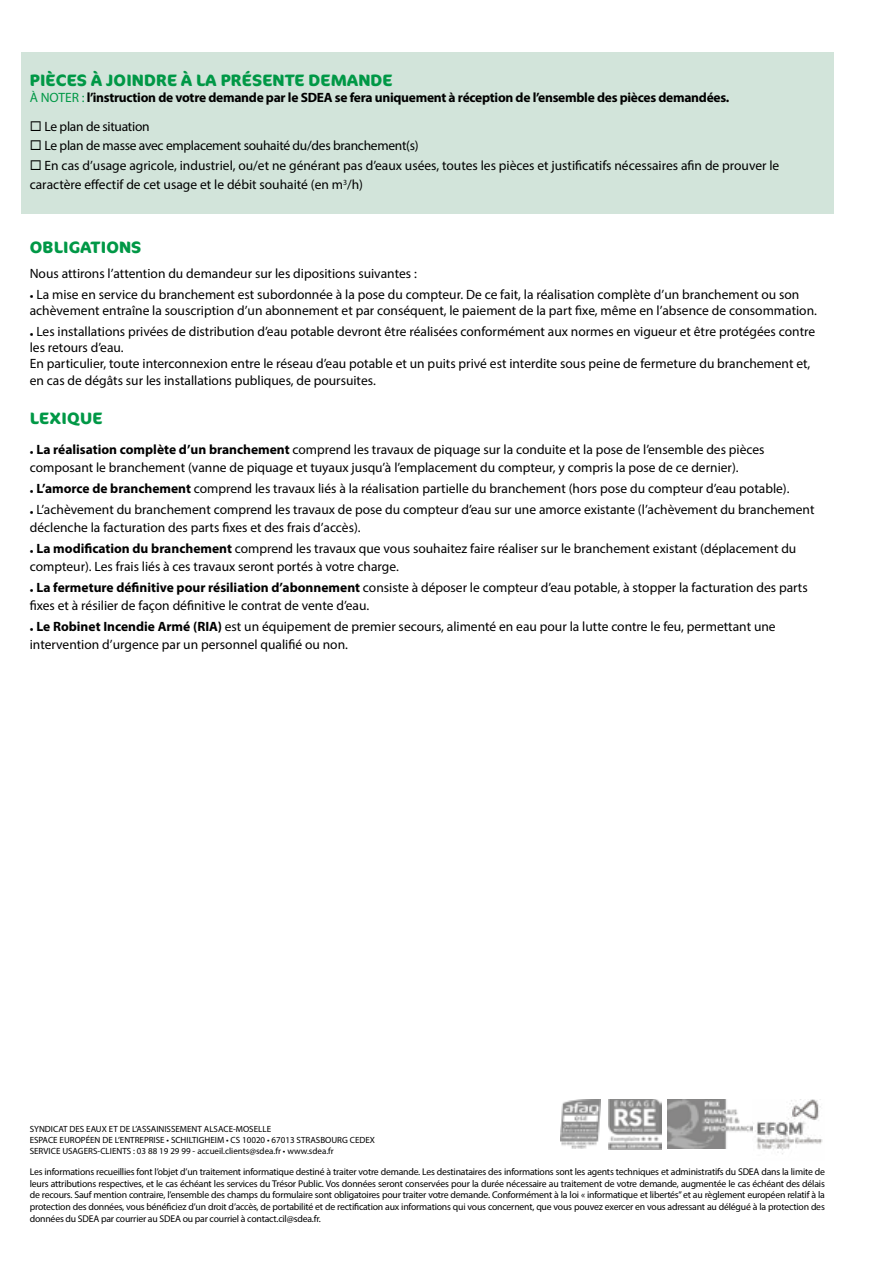
<style>
.page{position:relative;width:893px;height:1263px;background:#fff}
.page>*{position:absolute;margin:0;border:0;box-sizing:border-box;transform-origin:0 0}
.t1{font:700 16.5px "Cocon OT";letter-spacing:.01em;color:#009846}
.t2{font:13.5px/18px "Myriad Pro";color:#000}
.t3{font:700 13.5px "Myriad Pro";letter-spacing:-.02em;color:#000}
.t4{font:13.5px "Myriad Pro";letter-spacing:-.02em;color:#000}
.t5{font:9.75px/11.7px "Myriad Pro";letter-spacing:-.02em;color:#000;text-align:justify}
.t6{font:9px/11.2px "Myriad Pro";color:#000}
.s1{font-weight:400;color:#009846}
.s2{font-weight:700}
</style>
<div class="page">
<div style="left:21px;top:53px;width:812px;height:161px;background:#d2e4da"></div>
<img style="left:560px;top:1099px;width:41px;height:50px">
<img style="left:609px;top:1099px;width:52px;height:50px">
<img style="left:668px;top:1099px;width:84px;height:49px">
<img style="left:752px;top:1099px;width:71px;height:55px">
<p class="t1" style="left:30px;top:70px;width:364px">PIÈCES À JOINDRE À LA PRÉSENTE DEMANDE</p>
<p class="t3" style="left:30px;top:89px;width:701px"><span class="s1">À NOTER :</span> l’instruction de votre demande par le SDEA se fera uniquement à réception de l’ensemble des pièces demandées.</p>
<p class="t4" style="left:30px;top:118px;width:121px">◻ Le plan de situation</p>
<p class="t4" style="left:30px;top:137px;width:391px">◻ Le plan de masse avec emplacement souhaité du/des branchement(s)</p>
<p class="t2" style="left:30px;top:155px;width:751px;line-height:19.5px">◻ En cas d’usage agricole, industriel, ou/et ne générant pas d’eaux usées, toutes les pièces et justificatifs nécessaires afin de prouver le caractère effectif de cet usage et le débit souhaité (en m<sup>3</sup>/h)</p>
<p class="t1" style="left:30px;top:237px;width:113px">OBLIGATIONS</p>
<p class="t2" style="left:30px;top:264px;width:389px">Nous attirons l’attention du demandeur sur les dipositions suivantes :</p>
<p class="t2" style="left:30px;top:286px;width:789px;line-height:16.2px">• La mise en service du branchement est subordonnée à la pose du compteur. De ce fait, la réalisation complète d’un branchement ou son achèvement entraîne la souscription d’un abonnement et par conséquent, le paiement de la part fixe, même en l’absence de consommation.</p>
<p class="t2" style="left:30px;top:323px;width:787px;line-height:16.2px">• Les installations privées de distribution d’eau potable devront être réalisées conformément aux normes en vigueur et être protégées contre les retours d’eau.<br>En particulier, toute interconnexion entre le réseau d’eau potable et un puits privé est interdite sous peine de fermeture du branchement et, en cas de dégâts sur les installations publiques, de poursuites.</p>
<p class="t1" style="left:30px;top:409px;width:74px">LEXIQUE</p>
<p class="t2" style="left:30px;top:440px;width:736px">• <span class="s2">La réalisation complète d’un branchement</span> comprend les travaux de piquage sur la conduite et la pose de l’ensemble des pièces composant le branchement (vanne de piquage et tuyaux jusqu’à l’emplacement du compteur, y compris la pose de ce dernier).</p>
<p class="t2" style="left:30px;top:479px;width:761px">• <span class="s2">L’amorce de branchement</span> comprend les travaux liés à la réalisation partielle du branchement (hors pose du compteur d’eau potable).</p>
<p class="t2" style="left:30px;top:500px;width:786px">• L’achèvement du branchement comprend les travaux de pose du compteur d’eau sur une amorce existante (l’achèvement du branchement déclenche la facturation des parts fixes et des frais d’accès).</p>
<p class="t2" style="left:30px;top:539px;width:768px">• <span class="s2">La modification du branchement</span> comprend les travaux que vous souhaitez faire réaliser sur le branchement existant (déplacement du compteur). Les frais liés à ces travaux seront portés à votre charge.</p>
<p class="t2" style="left:30px;top:578px;width:779px">• <span class="s2">La fermeture définitive pour résiliation d’abonnement</span> consiste à déposer le compteur d’eau potable, à stopper la facturation des parts fixes et à résilier de façon définitive le contrat de vente d’eau.</p>
<p class="t2" style="left:30px;top:617px;width:747px">• <span class="s2">Le Robinet Incendie Armé (RIA)</span> est un équipement de premier secours, alimenté en eau pour la lutte contre le feu, permettant une intervention d’urgence par un personnel qualifié ou non.</p>
<p class="t6" style="left:30px;top:1123px;width:347px">SYNDICAT DES EAUX ET DE L’ASSAINISSEMENT ALSACE-MOSELLE<br>ESPACE EUROPÉEN DE L’ENTREPRISE • SCHILTIGHEIM • CS 10020 • 67013 STRASBOURG CEDEX<br>SERVICE USAGERS-CLIENTS : 03 88 19 29 99 - accueil.clients@sdea.fr • www.sdea.fr</p>
<p class="t5" style="left:30px;top:1165px;width:797px">Les informations recueillies font l’objet d’un traitement informatique destiné à traiter votre demande. Les destinataires des informations sont les agents techniques et administratifs du SDEA dans la limite de leurs attributions respectives, et le cas échéant les services du Trésor Public. Vos données seront conservées pour la durée nécessaire au traitement de votre demande, augmentée le cas échéant des délais de recours. Sauf mention contraire, l’ensemble des champs du formulaire sont obligatoires pour traiter votre demande. Conformément à la loi « informatique et libertés” et au règlement européen relatif à la protection des données, vous bénéficiez d’un droit d’accès, de portabilité et de rectification aux informations qui vous concernent, que vous pouvez exercer en vous adressant au délégué à la protection des données du SDEA par courrier au SDEA ou par courriel à contact.cil@sdea.fr.</p>
</div>
